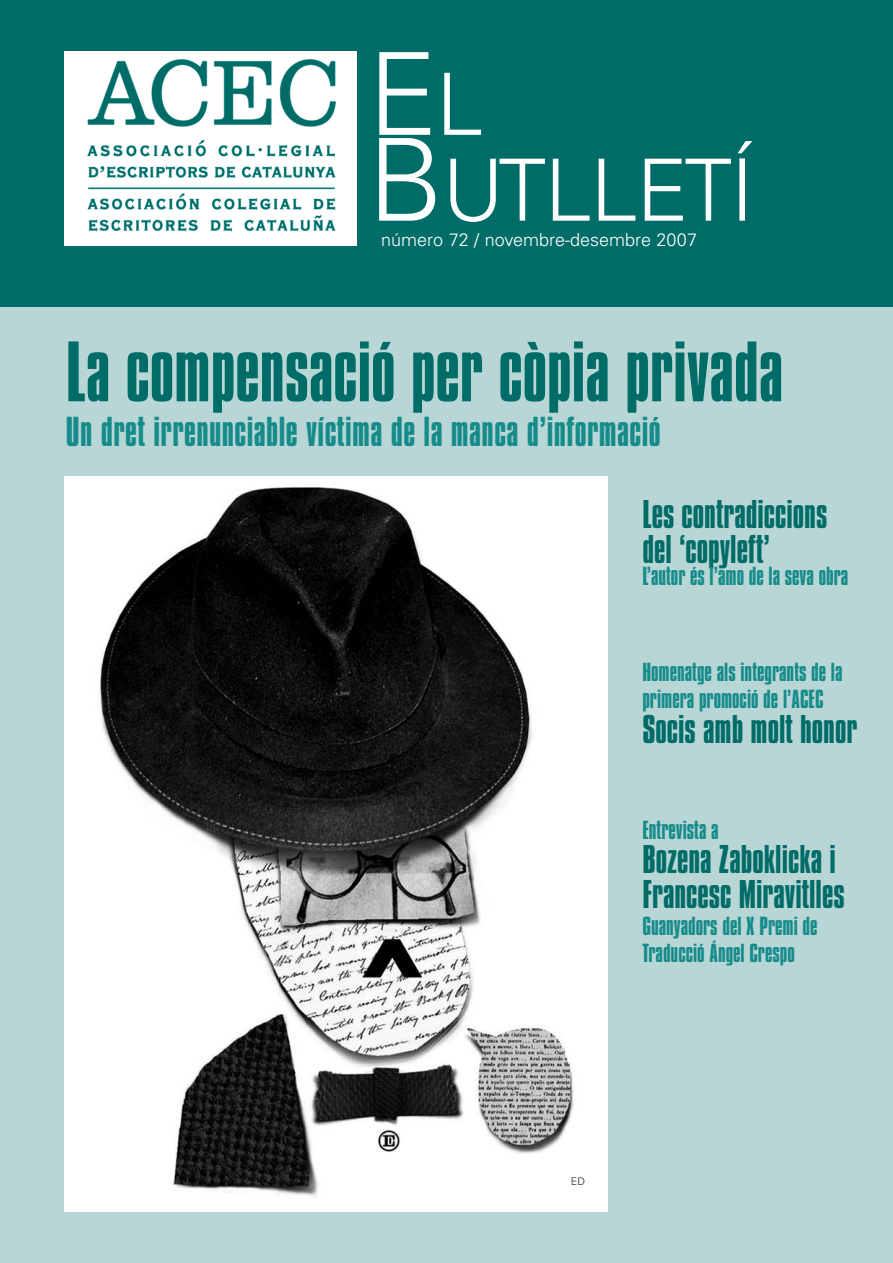
<style>
.page{position:relative;width:893px;height:1263px;background:#006c67}
.page>*{position:absolute;margin:0;border:0;box-sizing:border-box;transform-origin:0 0}
.t1{font:300 114.45px "Univers";color:#fff}
.t2{font:300 85.8px "Univers";letter-spacing:-.02em;color:#fff}
.t3{font:73.65px "Compacta BT";color:#006c67}
.t4{font:36px "Compacta BT";letter-spacing:.01em;color:#168c8a}
.t5{font:34.5px/34.5px "Compacta BT";color:#006c67}
.t6{font:22.5px/27px "Compacta BT";color:#168c8a}
.t7{font:300 18px "Univers";color:#fff}
.t8{font:300 10.5px "Univers";color:#231f20}
.s1{font-size:85.8px}
.s2{font-size:114.45px}
</style>
<div class="page">
<div style="left:0;top:307px;width:893px;height:956px;background:#b8d6d6"></div>
<div style="left:64px;top:51px;width:293px;height:194px;background:#fff"></div>
<img style="left:87px;top:59px;width:249px;height:173px">
<div style="left:64px;top:476px;width:544px;height:736px;background:#fff"></div>
<img style="left:99px;top:487px;width:475px;height:709px">
<div style="left:429px;top:1176px;width:158px;height:17px;background:#fff"></div>
<p class="t1" style="left:368px;top:52px;width:117px">E<span class="s1">L</span></p>
<p class="t2" style="left:368px;top:159px;width:388px"><span class="s2">B</span>UTLLETÍ</p>
<p class="t7" style="left:381px;top:233px;width:317px">número 72 / novembre-desembre 2007</p>
<p class="t3" style="left:66px;top:341px;width:719px">La compensació per còpia privada</p>
<p class="t4" style="left:66px;top:417px;width:596px">Un dret irrenunciable víctima de la manca d’informació</p>
<p class="t5" style="left:642px;top:500px;width:186px">Les contradiccions del ‘copyleft’</p>
<p class="t6" style="left:642px;top:564px;width:207px">L’autor és l’amo de la seva obra</p>
<p class="t6" style="left:642px;top:660px;width:202px">Homenatge als integrants de la primera promoció de l’ACEC</p>
<p class="t5" style="left:642px;top:714px;width:216px">Socis amb molt honor</p>
<p class="t6" style="left:642px;top:818px;width:78px">Entrevista a</p>
<p class="t5" style="left:642px;top:845px;width:204px">Bozena Zaboklicka i<br>Francesc Miravitlles</p>
<p class="t6" style="left:642px;top:914px;width:177px">Guanyadors del X Premi de<br>Traducció Ángel Crespo</p>
<p class="t8" style="left:571px;top:1178px;width:16px">ED</p>
</div>
